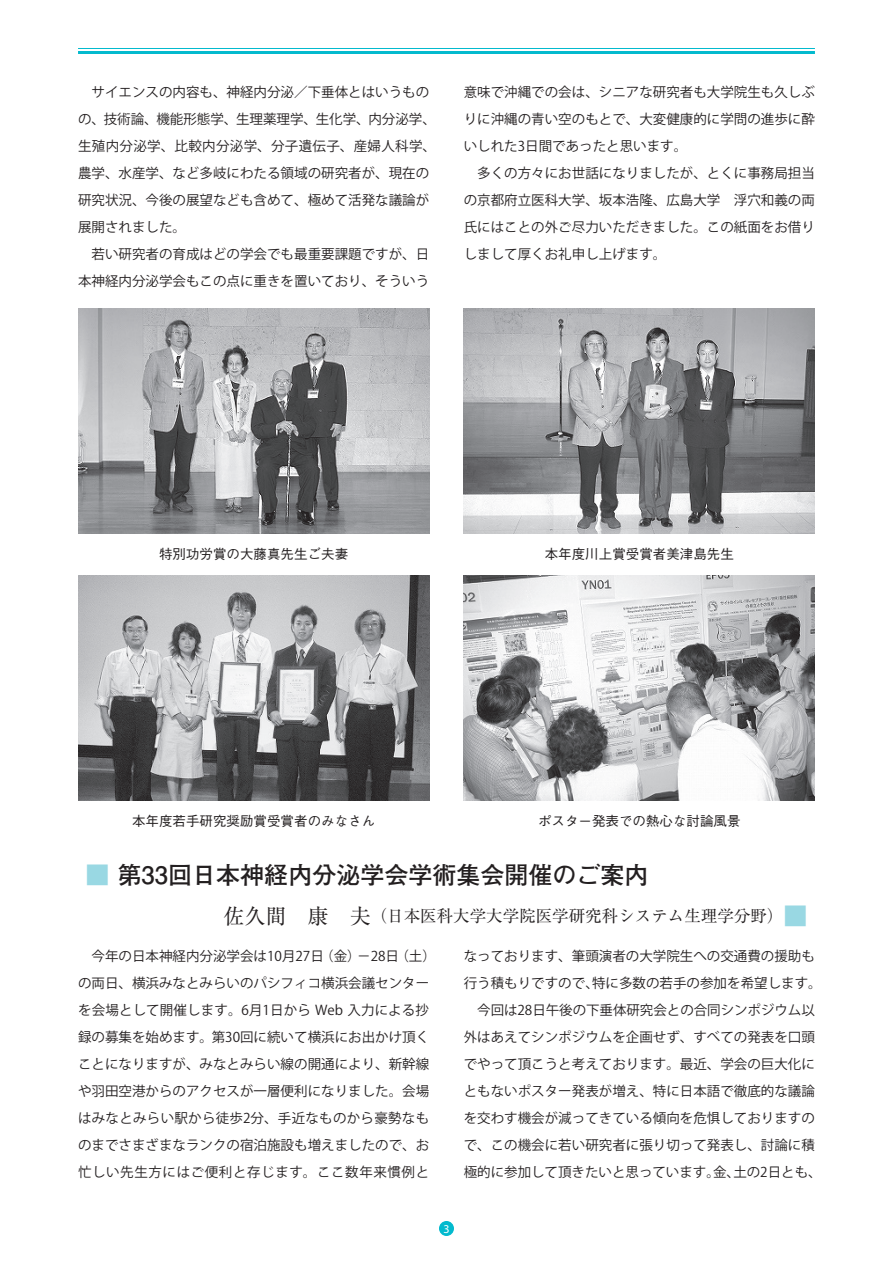
<style>
.page{position:relative;width:893px;height:1263px;background:#fff}
.page>*{position:absolute;margin:0;border:0;box-sizing:border-box;transform-origin:0 0}
.t1{font:700 24px "Futo Go B101 Pro";color:#231f20}
.t2{font:16.5px "Ryumin Pr 5";color:#231f20}
.t3{font:13.5px/27px "Koz Go Pr 6 N";color:#231f20}
.t4{font:500 13.5px "Gothic BBB Pro";color:#231f20}
.t5{font:12px "Myriad Pro";color:#fff}
.s1{color:#99d8e3}
.s2{font-size:21px}
.s3{font-family:"Futo Go B101 Pro";font-weight:700;font-size:24px;color:#99d8e3}
</style>
<div class="page">
<hr style="left:78px;top:48px;width:736px;height:1px;background:#03bace">
<hr style="left:78px;top:51px;width:736px;height:3px;background:#03bace">
<div style="left:439px;top:1221px;width:15px;height:15px;background:#03bace;border-radius:50%"></div>
<img style="left:78px;top:308px;width:351px;height:225px">
<img style="left:464px;top:308px;width:350px;height:225px">
<img style="left:78px;top:575px;width:351px;height:225px">
<img style="left:464px;top:575px;width:350px;height:225px">
<p class="t3" style="left:78px;top:78px;width:359px">　サイエンスの内容も、神経内分泌／下垂体とはいうものの、技術論、機能形態学、生理薬理学、生化学、内分泌学、生殖内分泌学、比較内分泌学、分子遺伝子、産婦人科学、農学、水産学、など多岐にわたる領域の研究者が、現在の研究状況、今後の展望なども含めて、極めて活発な議論が展開されました。<br>　若い研究者の育成はどの学会でも最重要課題ですが、日本神経内分泌学会もこの点に重きを置いており、そういう</p>
<p class="t3" style="left:464px;top:78px;width:353px">意味で沖縄での会は、シニアな研究者も大学院生も久しぶりに沖縄の青い空のもとで、大変健康的に学問の進歩に酔いしれた3日間であったと思います。<br>　多くの方々にお世話になりましたが、とくに事務局担当の京都府立医科大学、坂本浩隆、広島大学　浮穴和義の両氏にはことの外ご尽力いただきました。この紙面をお借りしまして厚くお礼申し上げます。</p>
<p class="t4" style="left:159px;top:543px;width:190px">特別功労賞の大藤真先生ご夫妻</p>
<p class="t4" style="left:544px;top:543px;width:190px">本年度川上賞受賞者美津島先生</p>
<p class="t4" style="left:132px;top:810px;width:244px">本年度若手研究奨励賞受賞者のみなさん</p>
<p class="t4" style="left:538px;top:810px;width:204px">ポスター発表での熱心な討論風景</p>
<h1 class="t1" style="left:86px;top:855px;width:564px"><span class="s1">■</span> 第33回日本神経内分泌学会学術集会開催のご案内</h1>
<p class="t2" style="left:224px;top:903px;width:585px"><span class="s2">佐久間　康　夫</span>（日本医科大学大学院医学研究科システム生理学分野）<span class="s3">■</span></p>
<p class="t3" style="left:78px;top:942px;width:359px">　今年の日本神経内分泌学会は10月27日（金）−28日（土）の両日、横浜みなとみらいのパシフィコ横浜会議センターを会場として開催します。6月1日から Web 入力による抄録の募集を始めます。第30回に続いて横浜にお出かけ頂くことになりますが、みなとみらい線の開通により、新幹線や羽田空港からのアクセスが一層便利になりました。会場はみなとみらい駅から徒歩2分、手近なものから豪勢なものまでさまざまなランクの宿泊施設も増えましたので、お忙しい先生方にはご便利と存じます。ここ数年来慣例と</p>
<p class="t3" style="left:464px;top:942px;width:359px">なっております、筆頭演者の大学院生への交通費の援助も行う積もりですので、特に多数の若手の参加を希望します。　今回は28日午後の下垂体研究会との合同シンポジウム以外はあえてシンポジウムを企画せず、すべての発表を口頭でやって頂こうと考えております。最近、学会の巨大化にともないポスター発表が増え、特に日本語で徹底的な議論を交わす機会が減ってきている傾向を危惧しておりますので、この機会に若い研究者に張り切って発表し、討論に積極的に参加して頂きたいと思っています。金、土の2日とも、</p>
<p class="t5" style="left:443px;top:1221px;width:8px">3</p>
</div>
